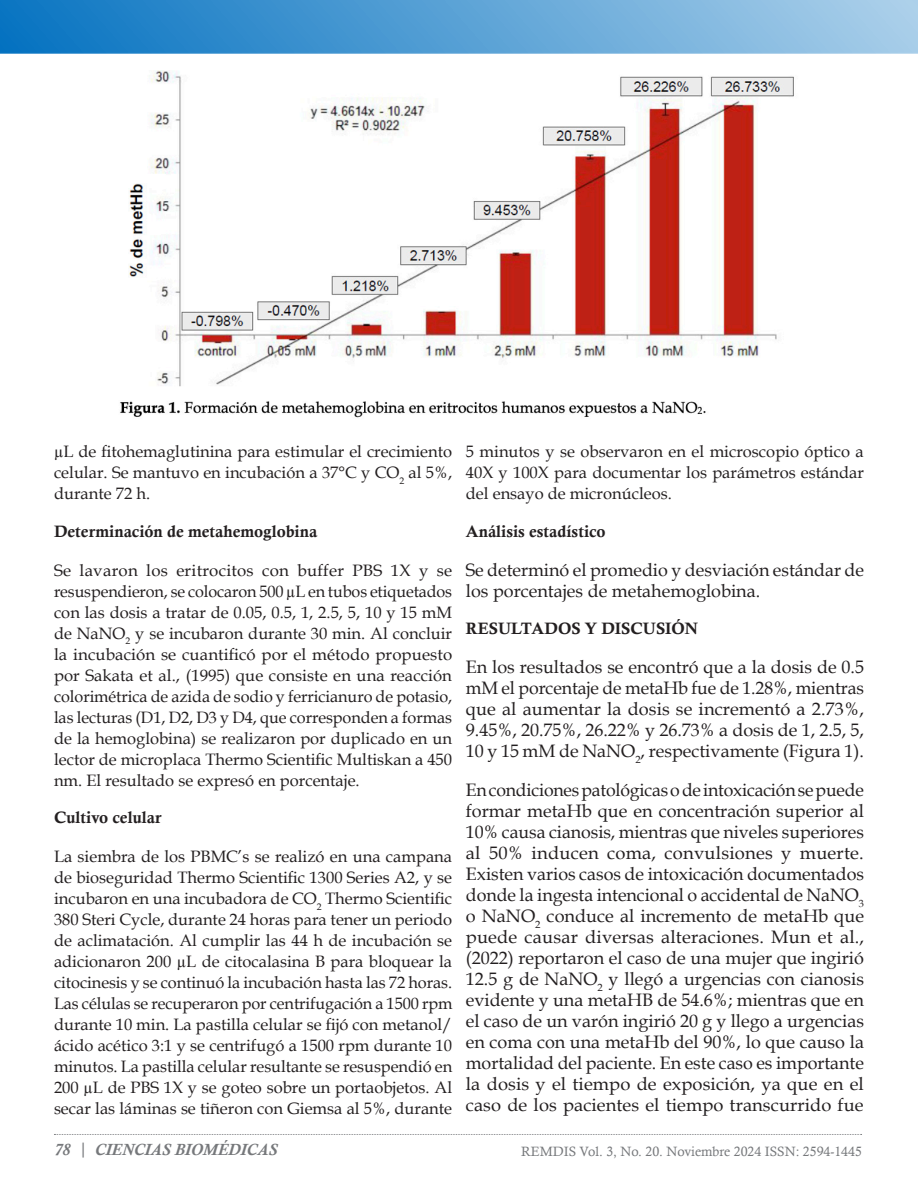
<style>
.page{position:relative;width:918px;height:1188px;background:#fff}
.page>*{position:absolute;margin:0;border:0;box-sizing:border-box;transform-origin:0 0}
.normal2{font:18px/21px "Book Antiqua";color:#231f20;text-align:justify}
.normal2-2{font:16.5px/21px "Book Antiqua";color:#231f20;text-align:justify}
.normal2-3{font:16.5px "Calis MT Bol";color:#231f20}
.t1{font:italic 700 16.5px "Calisto";color:#76787b}
.t2{font:13.5px "Calisto";color:#76787b}
.s1{font-weight:400;font-style:normal;font-size:18px}
</style>
<div class="page">
<svg style="left:54px;top:1134px;width:808px;height:1px"></svg>
<svg style="left:0;top:0;width:918px;height:54px;background:#59a1d5"></svg>
<img style="left:120px;top:70px;width:674px;height:348px">
<p class="normal2-2" style="left:54px;top:441px;width:400px">µL de fitohemaglutinina para estimular el crecimiento celular. Se mantuvo en incubación a 37°C y CO<sub>2</sub> al 5%, durante 72 h.</p>
<p class="normal2-3" style="left:54px;top:521px;width:265px">Determinación de metahemoglobina</p>
<p class="normal2-2" style="left:54px;top:559px;width:400px">Se lavaron los eritrocitos con buffer PBS 1X y se resuspendieron, se colocaron 500 µL en tubos etiquetados con las dosis a tratar de 0.05, 0.5, 1, 2.5, 5, 10 y 15 mM de NaNO<sub>2</sub> y se incubaron durante 30 min. Al concluir la incubación se cuantificó por el método propuesto por Sakata et al., (1995) que consiste en una reacción colorimétrica de azida de sodio y ferricianuro de potasio, las lecturas (D1, D2, D3 y D4, que corresponden a formas de la hemoglobina) se realizaron por duplicado en un lector de microplaca Thermo Scientific Multiskan a 450 nm. El resultado se expresó en porcentaje.</p>
<p class="normal2-3" style="left:54px;top:808px;width:109px">Cultivo celular</p>
<p class="normal2-2" style="left:54px;top:846px;width:400px">La siembra de los PBMC’s se realizó en una campana de bioseguridad Thermo Scientific 1300 Series A2, y se incubaron en una incubadora de CO<sub>2</sub> Thermo Scientific 380 Steri Cycle, durante 24 horas para tener un periodo de aclimatación. Al cumplir las 44 h de incubación se adicionaron 200 µL de citocalasina B para bloquear la citocinesis y se continuó la incubación hasta las 72 horas.<br>Las células se recuperaron por centrifugación a 1500 rpm durante 10 min. La pastilla celular se fijó con metanol/ ácido acético 3:1 y se centrifugó a 1500 rpm durante 10 minutos. La pastilla celular resultante se resuspendió en 200 µL de PBS 1X y se goteo sobre un portaobjetos. Al secar las láminas se tiñeron con Giemsa al 5%, durante</p>
<p class="normal2-2" style="left:466px;top:441px;width:400px">5 minutos y se observaron en el microscopio óptico a 40X y 100X para documentar los parámetros estándar del ensayo de micronúcleos.</p>
<p class="normal2-3" style="left:466px;top:521px;width:141px">Análisis estadístico</p>
<p class="normal2" style="left:466px;top:559px;width:400px">Se determinó el promedio y desviación estándar de los porcentajes de metahemoglobina.</p>
<p class="normal2-3" style="left:466px;top:619px;width:234px">RESULTADOS Y DISCUSIÓN</p>
<p class="normal2" style="left:466px;top:656px;width:400px">En los resultados se encontró que a la dosis de 0.5 mM el porcentaje de metaHb fue de 1.28%, mientras que al aumentar la dosis se incrementó a 2.73%, 9.45%, 20.75%, 26.22% y 26.73% a dosis de 1, 2.5, 5, 10 y 15 mM de NaNO<sub>2</sub>, respectivamente (Figura 1).</p>
<p class="normal2" style="left:466px;top:779px;width:400px">En condiciones patológicas o de intoxicación se puede formar metaHb que en concentración superior al 10% causa cianosis, mientras que niveles superiores al 50% inducen coma, convulsiones y muerte.<br>Existen varios casos de intoxicación documentados donde la ingesta intencional o accidental de NaNO<sub>3 </sub>o NaNO<sub>2</sub> conduce al incremento de metaHb que puede causar diversas alteraciones. Mun et al., (2022) reportaron el caso de una mujer que ingirió 12.5 g de NaNO<sub>2</sub> y llegó a urgencias con cianosis evidente y una metaHB de 54.6%; mientras que en el caso de un varón ingirió 20 g y llego a urgencias en coma con una metaHb del 90%, lo que causo la mortalidad del paciente. En este caso es importante la dosis y el tiempo de exposición, ya que en el caso de los pacientes el tiempo transcurrido fue</p>
<p class="t1" style="left:54px;top:1140px;width:225px">78 <span class="s1">|</span> CIENCIAS BIOMÉDICAS</p>
<p class="t2" style="left:521px;top:1144px;width:342px">REMDIS Vol. 3, No. 20. Noviembre 2024 ISSN: 2594-1445</p>
</div>
